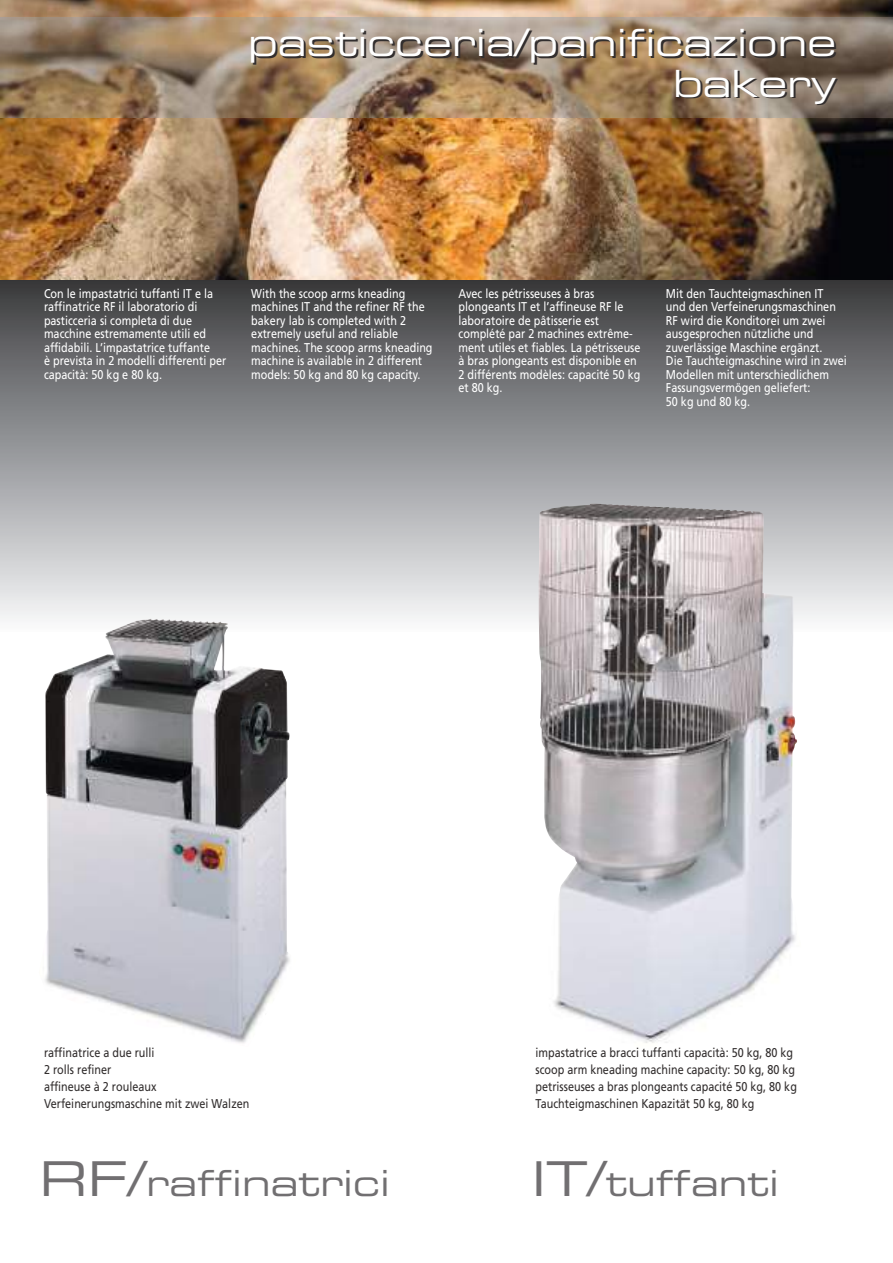
<style>
.page{position:relative;width:893px;height:1263px;background:#fff}
.page>*{position:absolute;margin:0;border:0;box-sizing:border-box;transform-origin:0 0}
.t1{font:37.5px/40.5px "Eurostile Extended Two";color:#fff;text-align:right}
.t2{font:36px "Eurostile Extended Two";color:#716f71}
.t3{font:12.75px/13.5px "Frutiger";color:#fff;scale:.85 1}
.t4{font:12.75px/17px "Frutiger";color:#322e2e;scale:.85 1}
.s1{font-size:48px}
</style>
<div class="page">
<img style="left:0;top:0;width:893px;height:281px">
<img style="left:0;top:18px;width:893px;height:99px">
<div style="left:0;top:281px;width:893px;height:350px;background:linear-gradient(to bottom,#3c3d40,#f8f9fb)"></div>
<img style="left:538px;top:503px;width:267px;height:540px">
<img style="left:39px;top:618px;width:257px;height:425px">
<img style="left:217px;top:669px;width:70px;height:160px">
<h1 class="t1" style="left:248px;top:26px;width:590px">pasticceria/panificazione bakery</h1>
<p class="t3" style="left:44px;top:287px;width:216px">Con le impastatrici tuffanti IT e la raffinatrice RF il laboratorio di pasticceria si completa di due macchine estremamente utili ed affidabili. L’impastatrice tuffante<br>è prevista in 2 modelli differenti per capacità: 50 kg e 80 kg.</p>
<p class="t3" style="left:251px;top:287px;width:215px">With the scoop arms kneading machines IT and the refiner RF the bakery lab is completed with 2 extremely useful and reliable machines. The scoop arms kneading machine is available in 2 different models: 50 kg and 80 kg capacity.</p>
<p class="t3" style="left:459px;top:287px;width:216px">Avec les pétrisseuses à bras plongeants IT et l’affineuse RF le laboratoire de pâtisserie est complété par 2 machines extrême&shy;ment utiles et fiables. La pétrisseuse à bras plongeants est disponible en<br>2 différents modèles: capacité 50 kg et 80 kg.</p>
<p class="t3" style="left:666px;top:287px;width:215px">Mit den Tauchteigmaschinen IT<br>und den Verfeinerungsmaschinen<br>RF wird die Konditorei um zwei ausgesprochen nützliche und zuverlässige Maschine ergänzt.<br>Die Tauchteigmaschine wird in zwei<br>Modellen mit unterschiedlichem<br>Fassungsvermögen geliefert:<br>50 kg und 80 kg.</p>
<p class="t4" style="left:44px;top:1045px;width:243px">raffinatrice a due rulli<br>2 rolls refiner<br>affineuse à 2 rouleaux<br>Verfeinerungsmaschine mit zwei Walzen</p>
<p class="t4" style="left:535px;top:1045px;width:309px">impastatrice a bracci tuffanti capacità: 50 kg, 80 kg scoop arm kneading machine capacity: 50 kg, 80 kg petrisseuses a bras plongeants capacité 50 kg, 80 kg Tauchteigmaschinen Kapazität 50 kg, 80 kg</p>
<h2 class="t2" style="left:40px;top:1170px;width:351px"><span class="s1">RF/</span>raffinatrici</h2>
<h2 class="t2" style="left:532px;top:1170px;width:249px"><span class="s1">IT/</span>tuffanti</h2>
</div>
